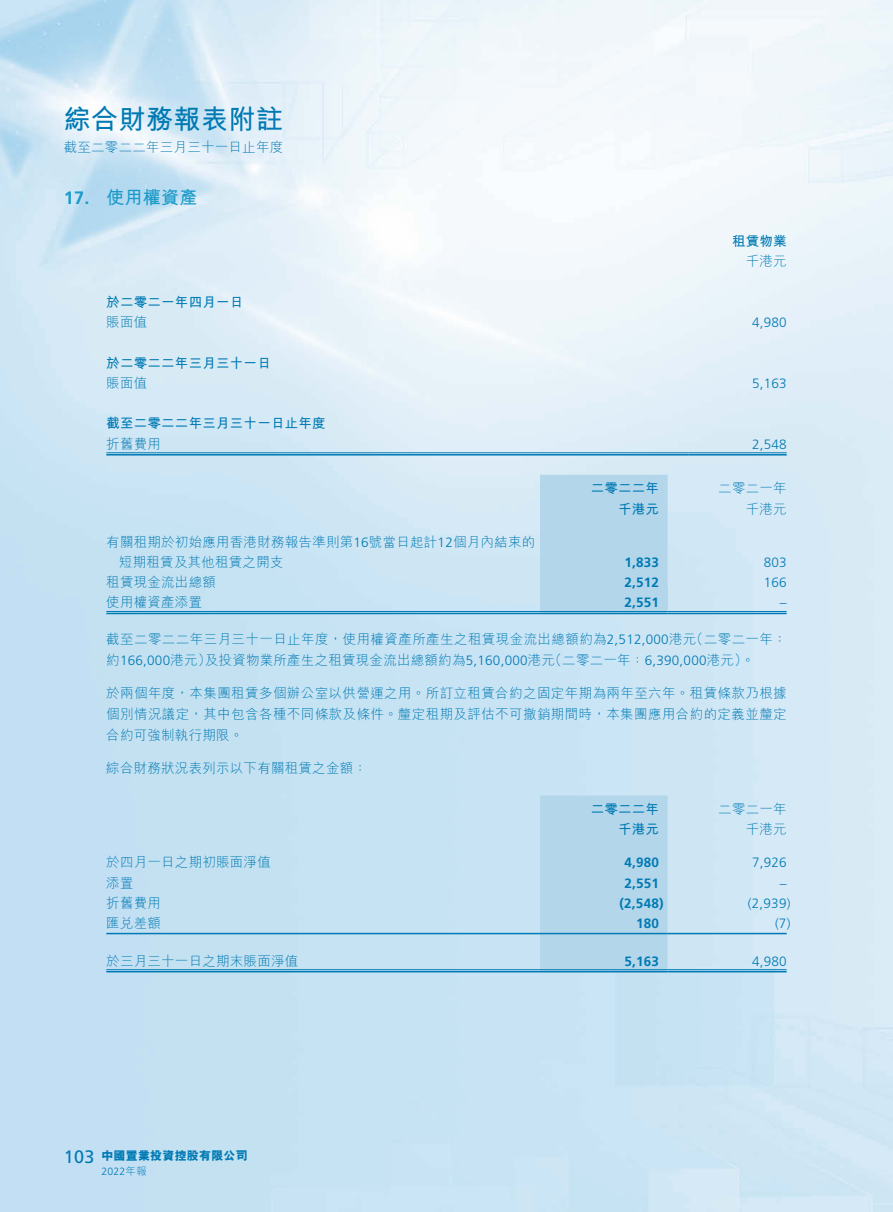
<style>
.page{position:relative;width:893px;height:1212px;background:#fff}
.page>*{position:absolute;margin:0;border:0;box-sizing:border-box;transform-origin:0 0}
.t1{font:700 27px "M Hei HK";letter-spacing:.015em;color:#007ab4}
.t2{font:700 18px "M Hei HK";letter-spacing:.015em;color:#1b9bca}
.t3{font:18px "Frutiger LT Std";color:#007ab4}
.t4{font:700 18px "Frutiger LT Std";color:#1b9bca}
.t5{font:300 13.5px/21px "M Hei HK";letter-spacing:.015em;color:#007ab4}
.t6{font:700 13.5px "M Hei HK";letter-spacing:.015em;color:#007ab4}
.t7{font:300 13.5px "Frutiger LT Std";letter-spacing:.015em;color:#007ab4}
.t8{font:700 13.5px "Frutiger LT Std";letter-spacing:.015em;color:#007ab4}
.t9{font:800 12px "M Hei HK";letter-spacing:.02em;color:#007ab4}
.t10{font:300 10.5px "Frutiger LT Std";color:#007ab4}
.s1{font-family:"Frutiger LT Std"}
.s2{font-family:"M Hei HK"}
</style>
<div class="page">
<img style="left:0;top:0;width:893px;height:1212px">
<hr style="left:106px;top:452px;width:583px;height:1px;background:#007ab4">
<hr style="left:106px;top:454px;width:583px;height:1px;background:#007ab4">
<hr style="left:689px;top:452px;width:98px;height:1px;background:#007ab4">
<hr style="left:689px;top:454px;width:98px;height:1px;background:#007ab4">
<div style="left:540px;top:475px;width:128px;height:138px;background:#b3d6ea"></div>
<div style="left:540px;top:589px;width:128px;height:20px;background:#b3d6ea"></div>
<hr style="left:106px;top:611px;width:434px;height:1px;background:#007ab4">
<hr style="left:106px;top:613px;width:434px;height:1px;background:#007ab4">
<hr style="left:540px;top:611px;width:128px;height:1px;background:#007ab4">
<hr style="left:540px;top:613px;width:128px;height:1px;background:#007ab4">
<hr style="left:668px;top:611px;width:119px;height:1px;background:#007ab4">
<hr style="left:668px;top:613px;width:119px;height:1px;background:#007ab4">
<div style="left:540px;top:795px;width:128px;height:176px;background:#b3d6ea"></div>
<hr style="left:106px;top:933px;width:434px;height:1px;background:#007ab4">
<hr style="left:540px;top:933px;width:128px;height:1px;background:#007ab4">
<hr style="left:668px;top:933px;width:119px;height:1px;background:#007ab4">
<hr style="left:106px;top:969px;width:434px;height:1px;background:#007ab4">
<hr style="left:106px;top:971px;width:434px;height:1px;background:#007ab4">
<hr style="left:540px;top:969px;width:128px;height:1px;background:#007ab4">
<hr style="left:540px;top:971px;width:128px;height:1px;background:#007ab4">
<hr style="left:668px;top:969px;width:119px;height:1px;background:#007ab4">
<hr style="left:668px;top:971px;width:119px;height:1px;background:#007ab4">
<h1 class="t1" style="left:64px;top:99px;width:221px">綜合財務報表附註</h1>
<p class="t5" style="left:64px;top:136px;width:221px">截至二零二二年三月三十一日止年度</p>
<h2 class="t4" style="left:64px;top:187px;width:27px">17.</h2>
<h2 class="t2" style="left:106px;top:184px;width:93px">使用權資產</h2>
<p class="t6" style="left:106px;top:292px;width:139px">於二零二一年四月一日</p>
<p class="t5" style="left:106px;top:311px;width:42px">賬面值</p>
<p class="t6" style="left:106px;top:353px;width:166px">於二零二二年三月三十一日</p>
<p class="t5" style="left:106px;top:372px;width:42px">賬面值</p>
<p class="t6" style="left:106px;top:414px;width:221px">截至二零二二年三月三十一日止年度</p>
<p class="t5" style="left:106px;top:433px;width:56px">折舊費用</p>
<p class="t5" style="left:106px;top:531px;width:430px">有關租期於初始應用香港財務報告準則第<span class="s1">16</span>號當日起計<span class="s1">12</span>個月內結束的</p>
<p class="t5" style="left:119px;top:551px;width:166px">短期租賃及其他租賃之開支</p>
<p class="t5" style="left:106px;top:571px;width:111px">租賃現金流出總額</p>
<p class="t5" style="left:106px;top:591px;width:97px">使用權資產添置</p>
<p class="t6" style="left:591px;top:479px;width:70px">二零二二年</p>
<p class="t6" style="left:618px;top:499px;width:42px">千港元</p>
<p class="t8" style="left:624px;top:554px;width:36px">1,833</p>
<p class="t8" style="left:624px;top:574px;width:36px">2,512</p>
<p class="t8" style="left:624px;top:595px;width:36px">2,551</p>
<p class="t6" style="left:732px;top:231px;width:56px">租賃物業</p>
<p class="t5" style="left:746px;top:250px;width:42px">千港元</p>
<p class="t7" style="left:752px;top:315px;width:36px">4,980</p>
<p class="t7" style="left:752px;top:376px;width:36px">5,163</p>
<p class="t7" style="left:752px;top:436px;width:36px">2,548</p>
<p class="t5" style="left:718px;top:477px;width:70px">二零二一年</p>
<p class="t5" style="left:746px;top:498px;width:42px">千港元</p>
<p class="t7" style="left:764px;top:554px;width:24px">803</p>
<p class="t7" style="left:764px;top:575px;width:24px">166</p>
<p class="t7" style="left:780px;top:595px;width:8px">–</p>
<p class="t5" style="left:690px;top:628px;width:98px">（二零二一年：</p>
<p class="t5" style="left:549px;top:628px;width:208px;text-indent:-442px">截至二零二二年三月三十一日止年度，使用權資產所產生之租賃現金流出總額約為<span class="s1">2,512,000</span>港元<br>（二零二一年：<span class="s1">6,390,000</span>港元。(</p>
<p class="t7" style="left:106px;top:652px;width:107px"><span class="s2">約</span>166,000<span class="s2">港元）</span></p>
<p class="t5" style="left:106px;top:682px;width:682px;text-align:justify">於兩個年度，本集團租賃多個辦公室以供營運之用。所訂立租賃合約之固定年期為兩年至六年。租賃條款乃根據個別情況議定，其中包含各種不同條款及條件。釐定租期及評估不可撤銷期間時，本集團應用合約的定義並釐定合約可強制執行期限。</p>
<p class="t5" style="left:106px;top:757px;width:262px">綜合財務狀況表列示以下有關租賃之金額：</p>
<p class="t5" style="left:718px;top:798px;width:70px">二零二一年</p>
<p class="t5" style="left:205px;top:649px;width:352px">及投資物業所產生之租賃現金流出總額約為<span class="s1">5,160,000</span>港元</p>
<p class="t6" style="left:591px;top:799px;width:70px">二零二二年</p>
<p class="t6" style="left:618px;top:819px;width:42px">千港元</p>
<p class="t5" style="left:746px;top:818px;width:42px">千港元</p>
<p class="t5" style="left:106px;top:851px;width:166px">於四月一日之期初賬面淨值</p>
<p class="t8" style="left:624px;top:855px;width:36px">4,980</p>
<p class="t7" style="left:752px;top:855px;width:36px">7,926</p>
<p class="t5" style="left:106px;top:871px;width:29px">添置</p>
<p class="t8" style="left:624px;top:875px;width:36px">2,551</p>
<p class="t7" style="left:780px;top:875px;width:8px">–</p>
<p class="t5" style="left:106px;top:892px;width:56px">折舊費用</p>
<p class="t8" style="left:619px;top:895px;width:46px">)2,548(</p>
<p class="t7" style="left:748px;top:895px;width:44px">)2,939(</p>
<p class="t5" style="left:106px;top:912px;width:56px">匯兌差額</p>
<p class="t8" style="left:636px;top:915px;width:24px">180</p>
<p class="t7" style="left:775px;top:916px;width:17px">(7)</p>
<p class="t5" style="left:106px;top:949px;width:193px">於三月三十一日之期末賬面淨值</p>
<p class="t8" style="left:624px;top:953px;width:36px">5,163</p>
<p class="t7" style="left:752px;top:953px;width:36px">4,980</p>
<h2 class="t3" style="left:64px;top:1146px;width:32px">103</h2>
<p class="t9" style="left:101px;top:1147px;width:148px">中國置業投資控股有限公司</p>
<p class="t10" style="left:101px;top:1165px;width:47px">2022<span class="s2">年報</span></p>
</div>
